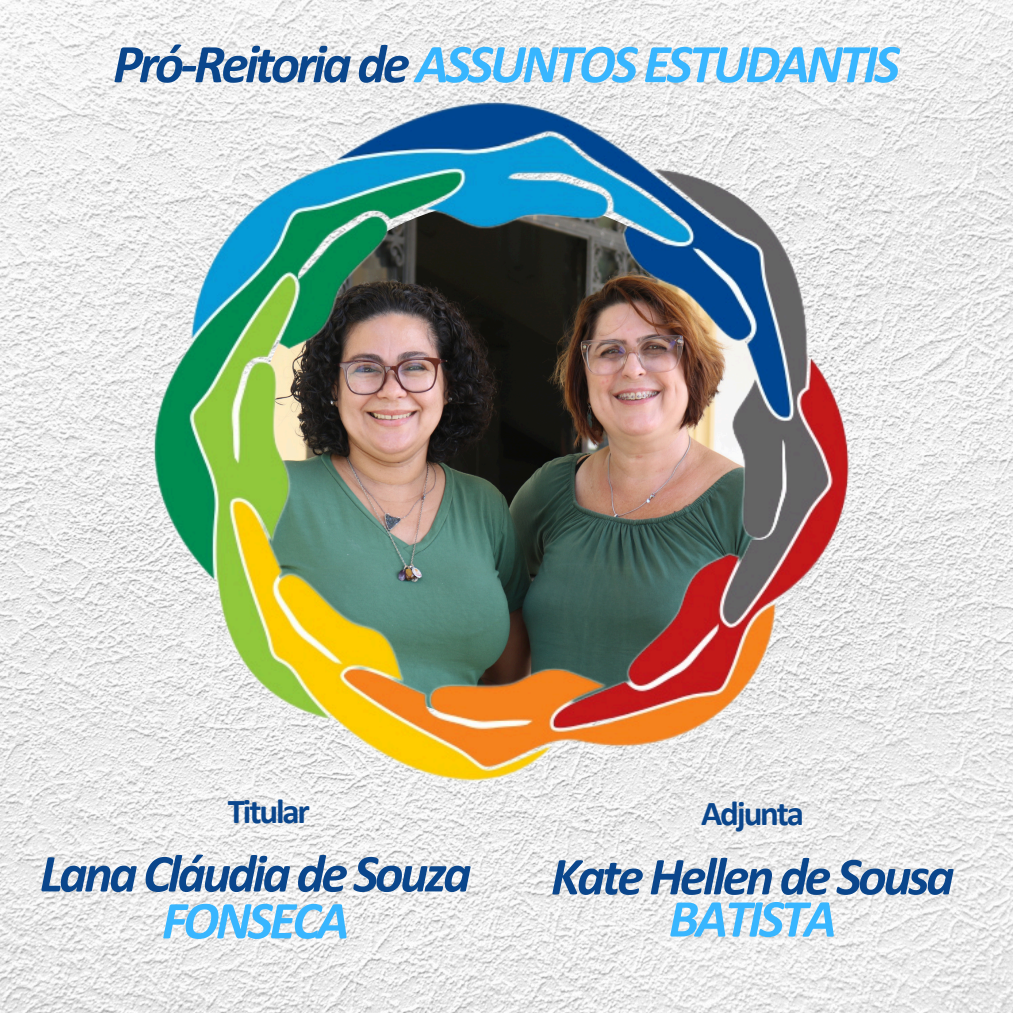
<style>
.page{position:relative;width:1013px;height:1013px;background:#fff}
.page>*{position:absolute;margin:0;border:0;box-sizing:border-box;transform-origin:0 0}
.t1{font:italic 700 55px "Calibri";letter-spacing:-.06em;color:#38b6ff}
.t2{font:italic 700 53.75px/46.9px "Calibri";letter-spacing:-.06em;color:#0a468c;text-align:center}
.t3{font:700 35px "Calibri";letter-spacing:-.06em;color:#0a468c}
.s1{color:#0a468c}
.s2{color:#38b6ff}
</style>
<div class="page">
<img style="left:0;top:0;width:1012px;height:1012px">
<img style="left:112px;top:49px;width:772px;height:764px">
<p class="t1" style="left:113px;top:41px;width:788px"><span class="s1">Pró-Reitoria de</span> ASSUNTOS ESTUDANTIS</p>
<h1 class="t3" style="left:228px;top:796px;width:84px">Titular</h1>
<h1 class="t3" style="left:701px;top:799px;width:104px">Adjunta</h1>
<p class="t2" style="left:40px;top:854px;width:433px">Lana Cláudia de Souza<br><span class="s2">FONSECA</span></p>
<p class="t2" style="left:551px;top:859px;width:405px;line-height:42.2px">Kate Hellen de Sousa<br><span class="s2">BATISTA</span></p>
</div>
